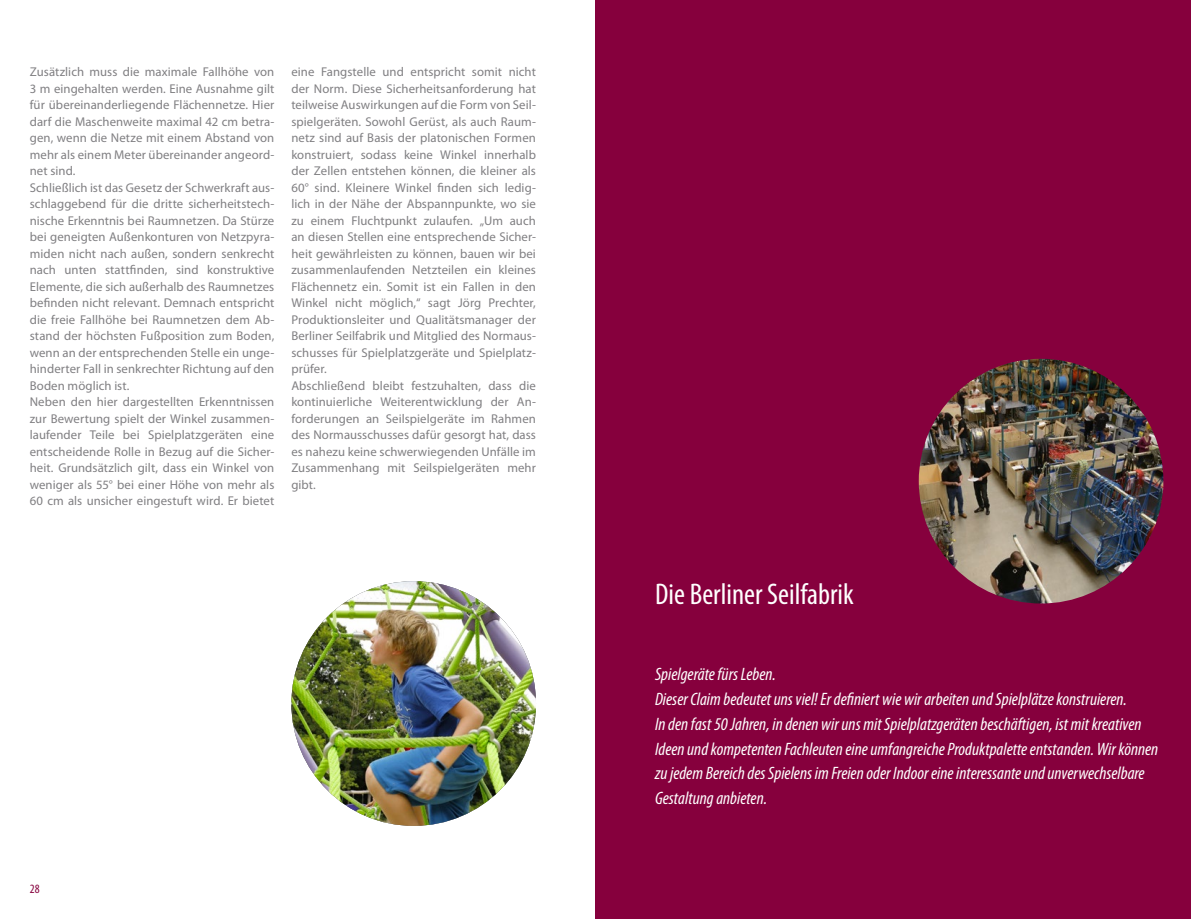
<style>
.page{position:relative;width:1191px;height:919px;background:#fff}
.page>*{position:absolute;margin:0;border:0;box-sizing:border-box;transform-origin:0 0}
.t1{font:condensed 30px "Myriad Pro";color:#fff}
.t2{font:italic condensed 18px/24.8px "Myriad Pro";color:#fff}
.t3{font:12.75px/16.5px "Myriad Pro";letter-spacing:.005em;color:#807f82}
.t4{font:condensed 12.75px "Myriad Pro";color:#86003d}
</style>
<div class="page">
<div style="left:595px;top:0;width:596px;height:918px;background:#86003d"></div>
<img style="left:291px;top:581px;width:245px;height:244px;border-radius:122px">
<img style="left:918px;top:359px;width:245px;height:244px;border-radius:122px">
<p class="t3" style="left:30px;top:64px;width:246px">Zusätzlich muss die maximale Fallhöhe von 3 m eingehalten werden. Eine Ausnahme gilt für übereinanderliegende Flächennetze. Hier darf die Maschenweite maximal 42 cm betra&shy;gen, wenn die Netze mit einem Abstand von mehr als einem Meter übereinander angeord&shy;net sind.<br>Schließlich ist das Gesetz der Schwerkraft aus&shy;schlaggebend für die dritte sicherheitstech&shy;nische Erkenntnis bei Raumnetzen. Da Stürze bei geneigten Außenkonturen von Netzpyra&shy;miden nicht nach außen, sondern senkrecht nach unten stattfinden, sind konstruktive Elemente, die sich außerhalb des Raumnetzes befinden nicht relevant. Demnach entspricht die freie Fallhöhe bei Raumnetzen dem Ab&shy;stand der höchsten Fußposition zum Boden, wenn an der entsprechenden Stelle ein unge&shy;hinderter Fall in senkrechter Richtung auf den Boden möglich ist.<br>Neben den hier dargestellten Erkenntnissen zur Bewertung spielt der Winkel zusammen&shy;laufender Teile bei Spielplatzgeräten eine entscheidende Rolle in Bezug auf die Sicher&shy;heit. Grundsätzlich gilt, dass ein Winkel von weniger als 55° bei einer Höhe von mehr als 60 cm als unsicher eingestuft wird. Er bietet</p>
<p class="t3" style="left:291px;top:64px;width:246px">eine Fangstelle und entspricht somit nicht der Norm. Diese Sicherheitsanforderung hat teilweise Auswirkungen auf die Form von Seil&shy;spielgeräten. Sowohl Gerüst, als auch Raum&shy;netz sind auf Basis der platonischen Formen konstruiert, sodass keine Winkel innerhalb der Zellen entstehen können, die kleiner als 60° sind. Kleinere Winkel finden sich ledig&shy;lich in der Nähe der Abspannpunkte, wo sie zu einem Fluchtpunkt zulaufen. „Um auch an diesen Stellen eine entsprechende Sicher&shy;heit gewährleisten zu können, bauen wir bei zusammenlaufenden Netzteilen ein kleines Flächennetz ein. Somit ist ein Fallen in den Winkel nicht möglich,“ sagt Jörg Prechter, Produktionsleiter und Qualitätsmanager der Berliner Seilfabrik und Mitglied des Normaus&shy;schusses für Spielplatzgeräte und Spielplatz&shy;prüfer.<br>Abschließend bleibt festzuhalten, dass die kontinuierliche Weiterentwicklung der An&shy;forderungen an Seilspielgeräte im Rahmen des Normausschusses dafür gesorgt hat, dass es nahezu keine schwerwiegenden Unfälle im Zusammenhang mit Seilspielgeräten mehr gibt.</p>
<p class="t4" style="left:30px;top:881px;width:11px">28</p>
<h1 class="t1" style="left:655px;top:576px;width:200px">Die Berliner Seilfabrik</h1>
<p class="t2" style="left:655px;top:661px;width:505px">Spielgeräte fürs Leben.<br>Dieser Claim bedeutet uns viel! Er definiert wie wir arbeiten und Spielplätze konstruieren.<br>In den fast 50 Jahren, in denen wir uns mit Spielplatzgeräten beschäftigen, ist mit kreativen Ideen und kompetenten Fachleuten eine umfangreiche Produktpalette entstanden. Wir können zu jedem Bereich des Spielens im Freien oder Indoor eine interessante und unverwechselbare Gestaltung anbieten.</p>
</div>
